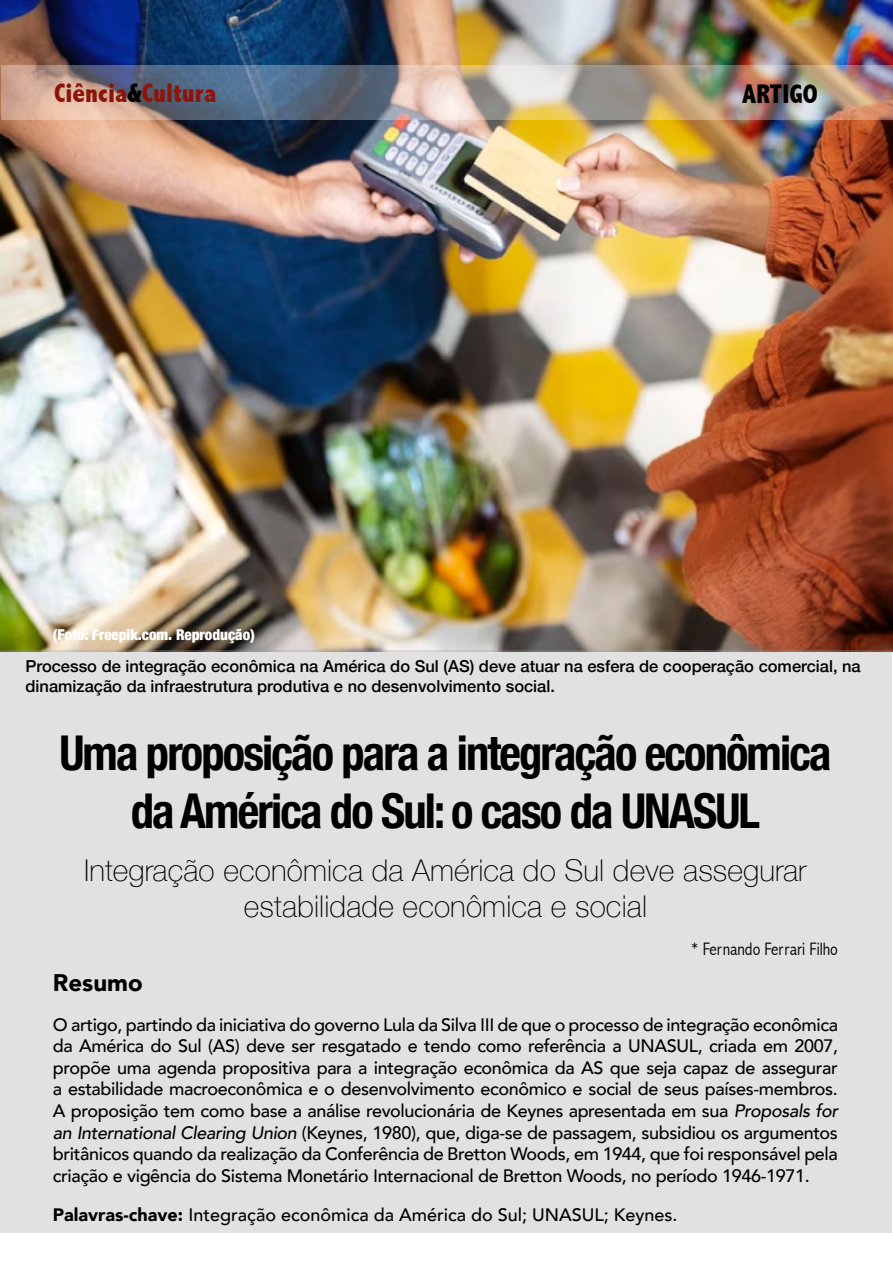
<style>
.page{position:relative;width:893px;height:1263px;background:#fff}
.page>*{position:absolute;margin:0;border:0;box-sizing:border-box;transform-origin:0 0}
.t1{font:700 condensed 48px/57.6px "Helvetica Neue";letter-spacing:-.04em;color:#000;text-align:center}
.t2{font:100 30px/36px "Helvetica Neue";letter-spacing:.005em;color:#000;text-align:center}
.t3{font:800 condensed 27px "Abadi";color:#8d140b}
.t4{font:800 condensed 27px "Abadi";color:#000}
.t5{font:900 24px "Avenir";color:#000}
.t6{font:500 18px/21.6px "Avenir";letter-spacing:-.02em;color:#000;text-align:justify}
.t7{font:500 18px "Avenir";color:#000}
.t8{font:300 condensed 18px "Abadi";color:#000}
.t9{font:500 16.5px/19.8px "Helvetica Neue";color:#000}
.t10{font:900 condensed 15px "Helvetica Neue";color:#fff}
.s1{color:#000}
.s2{font-style:italic}
.s3{font-weight:900}
</style>
<div class="page">
<img style="left:0;top:0;width:893px;height:651px">
<div style="left:0;top:651px;width:892px;height:582px;background:#e1e1e1"></div>
<img style="left:1px;top:66px;width:892px;height:54px">
<h3 class="t3" style="left:54px;top:77px;width:164px">Ciência<span class="s1">&amp;</span>Cultura</h3>
<h3 class="t4" style="left:742px;top:78px;width:77px">ARTIGO</h3>
<p class="t10" style="left:53px;top:622px;width:204px">(Foto: Freepik.com. Reprodução)</p>
<p class="t9" style="left:26px;top:655px;width:837px">Processo de integração econômica na América do Sul (AS) deve atuar na esfera de cooperação comercial, na dinamização da infraestrutura produtiva e no desenvolvimento social.</p>
<h1 class="t1" style="left:59px;top:721px;width:773px">Uma proposição para a integração econômica da América do Sul: o caso da UNASUL</h1>
<h2 class="t2" style="left:84px;top:851px;width:724px">Integração econômica da América do Sul deve assegurar estabilidade econômica e social</h2>
<p class="t8" style="left:691px;top:938px;width:149px">* Fernando Ferrari Filho</p>
<h3 class="t5" style="left:53px;top:962px;width:91px">Resumo</h3>
<p class="t6" style="left:53px;top:1012px;width:787px">O artigo, partindo da iniciativa do governo Lula da Silva III de que o processo de integração econômica da América do Sul (AS) deve ser resgatado e tendo como referência a UNASUL, criada em 2007, propõe uma agenda propositiva para a integração econômica da AS que seja capaz de assegurar a estabilidade macroeconômica e o desenvolvimento econômico e social de seus países-membros.<br>A proposição tem como base a análise revolucionária de Keynes apresentada em sua <span class="s2">Proposals for an International Clearing Union</span> (Keynes, 1980), que, diga-se de passagem, subsidiou os argumentos britânicos quando da realização da Conferência de Bretton Woods, em 1944, que foi responsável pela criação e vigência do Sistema Monetário Internacional de Bretton Woods, no período 1946-1971.</p>
<p class="t7" style="left:53px;top:1199px;width:626px"><span class="s3">Palavras-chave:</span> Integração econômica da América do Sul; UNASUL; Keynes.</p>
</div>
